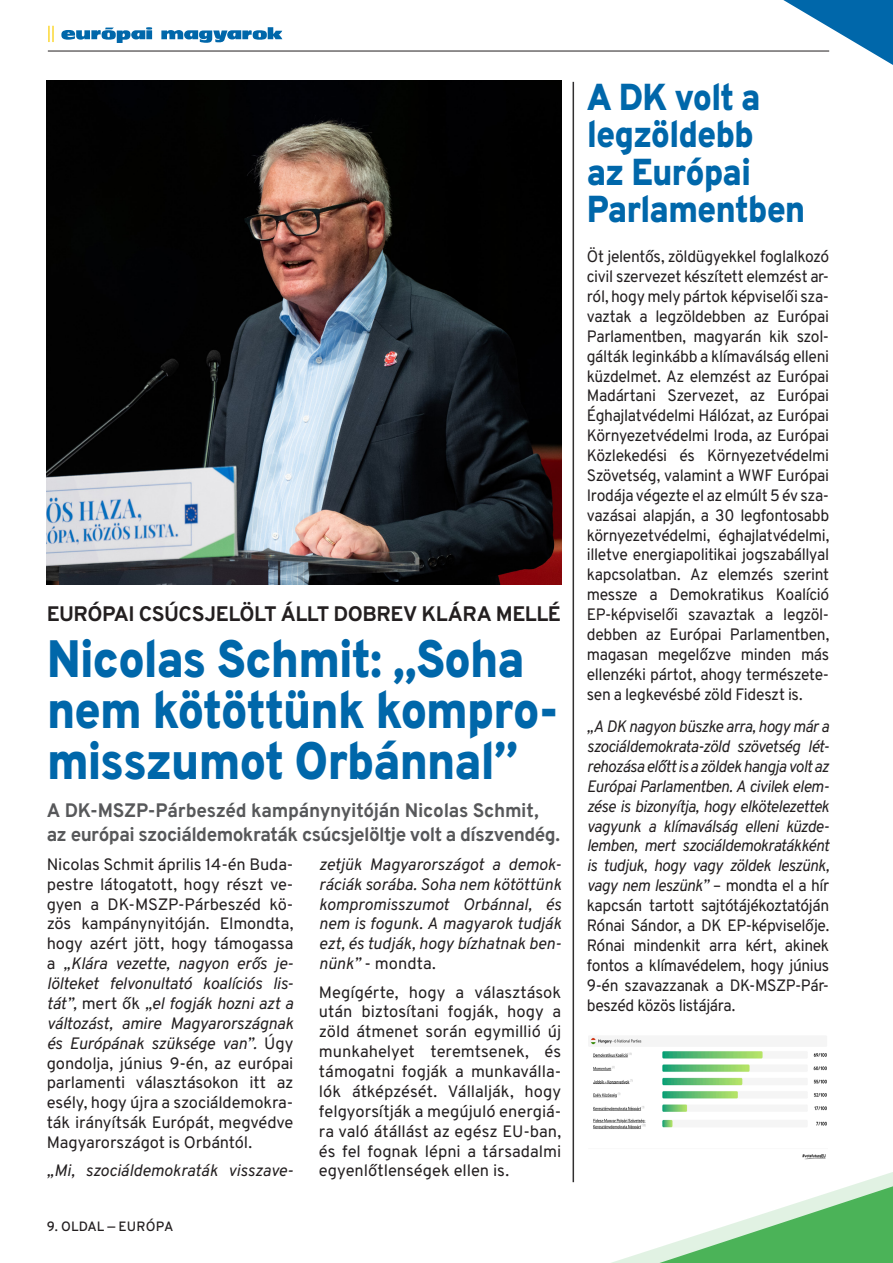
<style>
.page{position:relative;width:893px;height:1263px;background:#fff}
.page>*{position:absolute;margin:0;border:0;box-sizing:border-box;transform-origin:0 0}
.t1{font:900 52.5px/51px "Overpass";letter-spacing:-.03em;color:#0067aa;scale:.9 1}
.t2{font:900 37.5px/37.5px "Overpass";letter-spacing:-.03em;color:#0067aa;scale:.9 1}
.t3{font:700 21px "Overpass";letter-spacing:-.025em;color:#231f20}
.t4{font:700 19.5px/24px "Overpass";letter-spacing:-.025em;color:#57585a}
.t5{font:16.5px/19.8px "Overpass";letter-spacing:-.01em;color:#231f20;text-align:justify}
.t6{font:16.5px/20px "Overpass";letter-spacing:-.01em;color:#231f20;text-align:justify;scale:.95 1}
.t7{font:italic 16.5px/20px "Overpass";letter-spacing:-.015em;color:#231f20;text-align:justify;scale:.95 1}
.t8{font:italic 16.5px/20px "Overpass";letter-spacing:-.015em;color:#231f20;text-align:justify}
.t9{font:500 13.5px "Overpass";color:#231f20}
.s1{font-style:italic}
.s2{font-style:normal}
</style>
<div class="page">
<svg style="left:783px;top:0;width:110px;height:65px"></svg>
<svg style="left:572px;top:1110px;width:321px;height:153px"></svg>
<hr style="left:48px;top:51px;width:781px;height:1px;background:#231f20">
<svg style="left:61px;top:27px;width:221px;height:16px"></svg>
<svg style="left:48px;top:26px;width:6px;height:16px"></svg>
<hr style="left:573px;top:82px;width:1px;height:1100px;background:#312f30">
<img style="left:589px;top:1037px;width:238px;height:123px">
<img style="left:47px;top:81px;width:514px;height:504px">
<p class="t3" style="left:47px;top:597px;width:516px">EURÓPAI CSÚCSJELÖLT ÁLLT DOBREV KLÁRA MELLÉ</p>
<p class="t1" style="left:47px;top:631px;width:571px">Nicolas Schmit: „Soha nem kötöttünk kompro&shy;misszumot Orbánnal”</p>
<p class="t4" style="left:47px;top:797px;width:515px">A DK-MSZP-Párbeszéd kampánynyitóján Nicolas Schmit, az európai szociáldemokraták csúcsjelöltje volt a díszvendég.</p>
<p class="t5" style="left:47px;top:853px;width:248px">Nicolas Schmit április 14-én Buda&shy;pestre látogatott, hogy részt ve&shy;gyen a DK-MSZP-Párbeszéd kö&shy;zös kampánynyitóján. Elmondta, hogy azért jött, hogy támogassa a <span class="s1">„Klára vezette, nagyon erős je&shy;lölteket felvonultató koalíciós lis&shy;tát”,</span> mert ők <span class="s1">„el fogják hozni azt a változást, amire Magyarországnak és Európának szüksége van”.</span> Úgy gondolja, június 9-én, az európai parlamenti választásokon itt az esély, hogy újra a szociáldemokra&shy;ták irányítsák Európát, megvédve Magyarországot is Orbántól.</p>
<p class="t8" style="left:47px;top:1160px;width:248px">„Mi, szociáldemokraták visszave-</p>
<p class="t8" style="left:319px;top:853px;width:244px">zetjük Magyarországot a demok&shy;ráciák sorába. Soha nem kötöttünk kompromisszumot Orbánnal, és nem is fogunk. A magyarok tudják ezt, és tudják, hogy bízhatnak ben&shy;nünk” <span class="s2">- mondta.</span></p>
<p class="t5" style="left:319px;top:981px;width:244px">Megígérte, hogy a választások után biztosítani fogják, hogy a zöld átmenet során egymillió új munkahelyet teremtsenek, és támogatni fogják a munkaválla&shy;lók átképzését. Vállalják, hogy felgyorsítják a megújuló energiá&shy;ra való átállást az egész EU-ban, és fel fognak lépni a társadalmi egyenlőtlenségek ellen is.</p>
<p class="t9" style="left:47px;top:1215px;width:128px">9. OLDAL — EURÓPA</p>
<p class="t2" style="left:587px;top:76px;width:244px">A DK volt a legzöldebb<br>az Európai<br>Parlamentben</p>
<p class="t6" style="left:587px;top:246px;width:257px">Öt jelentős, zöldügyekkel foglalkozó civil szervezet készített elemzést ar&shy;ról, hogy mely pártok képviselői sza&shy;vaztak a legzöldebben az Európai Parlamentben, magyarán kik szol&shy;gálták leginkább a klímaválság elleni küzdelmet. Az elemzést az Európai Madártani Szervezet, az Európai Éghajlatvédelmi Hálózat, az Európai Környezetvédelmi Iroda, az Európai Közlekedési és Környezetvédelmi Szövetség, valamint a WWF Európai Irodája végezte el az elmúlt 5 év sza&shy;vazásai alapján, a 30 legfontosabb környezetvédelmi, éghajlatvédelmi, illetve energiapolitikai jogszabállyal kapcsolatban. Az elemzés szerint messze a Demokratikus Koalíció EP-képviselői szavaztak a legzöl&shy;debben az Európai Parlamentben, magasan megelőzve minden más ellenzéki pártot, ahogy természete&shy;sen a legkevésbé zöld Fideszt is.</p>
<p class="t7" style="left:587px;top:716px;width:257px">„A DK nagyon büszke arra, hogy már a szociáldemokrata-zöld szövetség lét&shy;rehozása előtt is a zöldek hangja volt az Európai Parlamentben. A civilek elem&shy;zése is bizonyítja, hogy elkötelezettek vagyunk a klímaválság elleni küzde&shy;lemben, mert szociáldemokratákként is tudjuk, hogy vagy zöldek leszünk, vagy nem leszünk” <span class="s2">– mondta el a hír kapcsán tartott sajtótájékoztatóján Rónai Sándor, a DK EP-képviselője.<br>Rónai mindenkit arra kért, akinek fontos a klímavédelem, hogy június 9-én szavazzanak a DK-MSZP-Pár&shy;beszéd közös listájára.</span></p>
</div>
